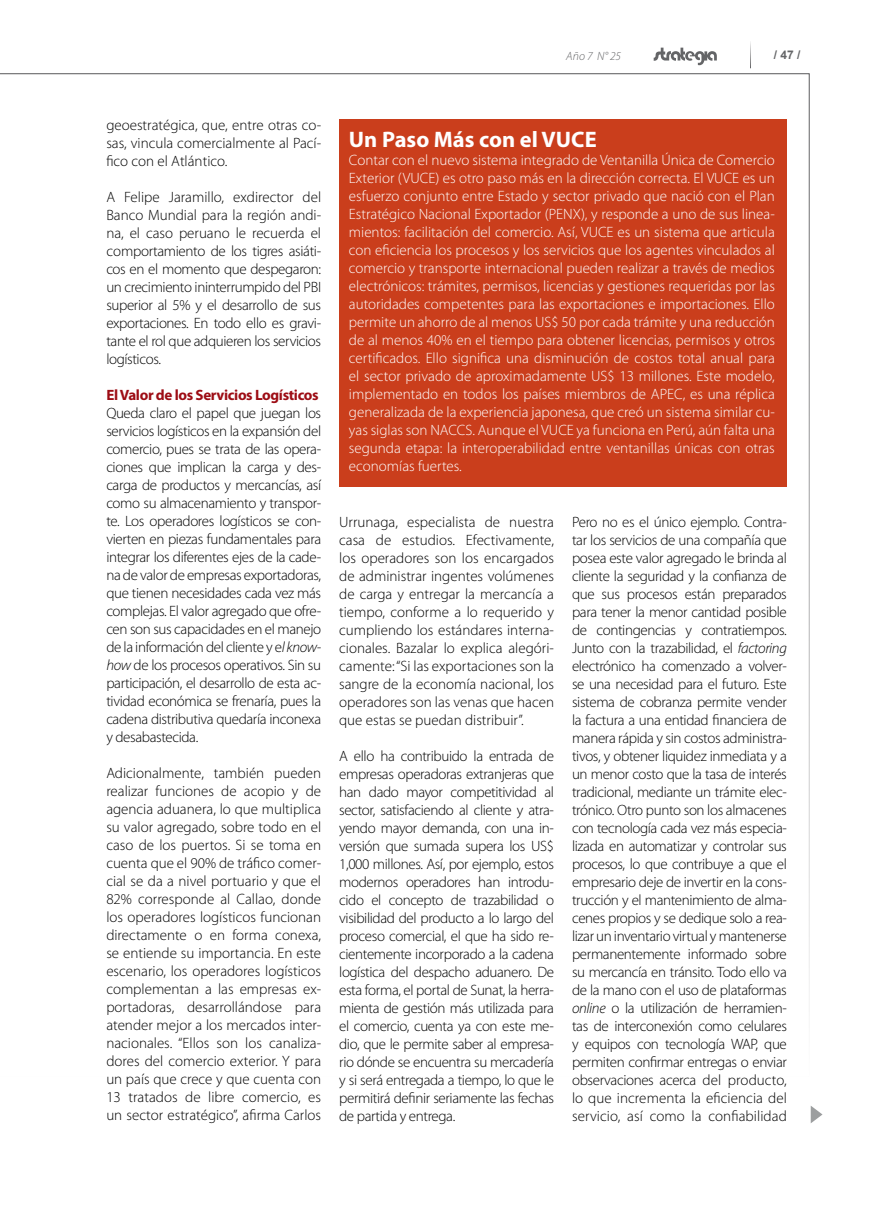
<style>
.page{position:relative;width:872px;height:1212px;background:#fff}
.page>*{position:absolute;margin:0;border:0;box-sizing:border-box;transform-origin:0 0}
.t1{font:700 22.5px "Myriad Pro";color:#fff}
.t2{font:300 15px/18px "Myriad Pro";color:#000;text-align:justify}
.t3{font:300 15px/18px "Myriad Pro";color:#fff;text-align:justify}
.t4{font:700 15px "Myriad Pro";letter-spacing:-.025em;color:#9d0d15}
.t5{font:italic 300 12px "Myriad Pro";color:#646567}
.t6{font:700 12px "Arial";color:#646567}
.s1{font-style:italic}
</style>
<div class="page">
<svg style="left:750px;top:42px;width:1px;height:26px"></svg>
<svg style="left:653px;top:48px;width:64px;height:17px"></svg>
<div style="left:339px;top:119px;width:448px;height:368px;background:#ca3e1c"></div>
<svg style="left:810px;top:1106px;width:12px;height:17px"></svg>
<p class="t5" style="left:566px;top:49px;width:56px">Año 7 N° 25</p>
<p class="t6" style="left:773px;top:47px;width:28px">/ 47 /</p>
<p class="t2" style="left:106px;top:116px;width:216px">geoestratégica, que, entre otras co&shy;sas, vincula comercialmente al Pací&shy;fico con el Atlántico.</p>
<p class="t2" style="left:106px;top:188px;width:216px">A Felipe Jaramillo, exdirector del Banco Mundial para la región andi&shy;na, el caso peruano le recuerda el comportamiento de los tigres asiáti&shy;cos en el momento que despegaron: un crecimiento ininterrumpido del PBI superior al 5% y el desarrollo de sus exportaciones. En todo ello es gravi&shy;tante el rol que adquieren los servicios logísticos.</p>
<p class="t4" style="left:106px;top:385px;width:214px">El Valor de los Servicios Logísticos</p>
<p class="t2" style="left:106px;top:404px;width:216px">Queda claro el papel que juegan los servicios logísticos en la expansión del comercio, pues se trata de las opera&shy;ciones que implican la carga y des&shy;carga de productos y mercancías, así como su almacenamiento y transpor&shy;te. Los operadores logísticos se con&shy;vierten en piezas fundamentales para integrar los diferentes ejes de la cade&shy;na de valor de empresas exportadoras, que tienen necesidades cada vez más complejas. El valor agregado que ofre&shy;cen son sus capacidades en el manejo de la información del cliente y e<span class="s1">l know&shy;how</span> de los procesos operativos. Sin su participación, el desarrollo de esta ac&shy;tividad económica se frenaría, pues la cadena distributiva quedaría inconexa y desabastecida.</p>
<p class="t2" style="left:106px;top:764px;width:216px">Adicionalmente, también pueden realizar funciones de acopio y de agencia aduanera, lo que multiplica su valor agregado, sobre todo en el caso de los puertos. Si se toma en cuenta que el 90% de tráfico comer&shy;cial se da a nivel portuario y que el 82% corresponde al Callao, donde los operadores logísticos funcionan directamente o en forma conexa, se entiende su importancia. En este escenario, los operadores logísticos complementan a las empresas ex&shy;portadoras, desarrollándose para atender mejor a los mercados inter&shy;nacionales. “Ellos son los canaliza&shy;dores del comercio exterior. Y para un país que crece y que cuenta con 13 tratados de libre comercio, es un sector estratégico”, afirma Carlos</p>
<h1 class="t1" style="left:349px;top:124px;width:249px">Un Paso Más con el VUCE</h1>
<p class="t3" style="left:349px;top:150px;width:427px">Contar con el nuevo sistema integrado de Ventanilla Única de Comercio Exterior (VUCE) es otro paso más en la dirección correcta. El VUCE es un esfuerzo conjunto entre Estado y sector privado que nació con el Plan Estratégico Nacional Exportador (PENX), y responde a uno de sus linea&shy;mientos: facilitación del comercio. Así, VUCE es un sistema que articula con eficiencia los procesos y los servicios que los agentes vinculados al comercio y transporte internacional pueden realizar a través de medios electrónicos: trámites, permisos, licencias y gestiones requeridas por las autoridades competentes para las exportaciones e importaciones. Ello permite un ahorro de al menos US$ 50 por cada trámite y una reducción de al menos 40% en el tiempo para obtener licencias, permisos y otros certificados. Ello significa una disminución de costos total anual para el sector privado de aproximadamente US$ 13 millones. Este modelo, implementado en todos los países miembros de APEC, es una réplica generalizada de la experiencia japonesa, que creó un sistema similar cu&shy;yas siglas son NACCS. Aunque el VUCE ya funciona en Perú, aún falta una segunda etapa: la interoperabilidad entre ventanillas únicas con otras economías fuertes.</p>
<p class="t2" style="left:339px;top:513px;width:216px">Urrunaga, especialista de nuestra casa de estudios. Efectivamente, los operadores son los encargados de administrar ingentes volúmenes de carga y entregar la mercancía a tiempo, conforme a lo requerido y cumpliendo los estándares interna&shy;cionales. Bazalar lo explica alegóri&shy;camente: “Si las exportaciones son la sangre de la economía nacional, los operadores son las venas que hacen que estas se puedan distribuir”.</p>
<p class="t2" style="left:339px;top:747px;width:216px">A ello ha contribuido la entrada de empresas operadoras extranjeras que han dado mayor competitividad al sector, satisfaciendo al cliente y atra&shy;yendo mayor demanda, con una in&shy;versión que sumada supera los US$ 1,000 millones. Así, por ejemplo, estos modernos operadores han introdu&shy;cido el concepto de trazabilidad o visibilidad del producto a lo largo del proceso comercial, el que ha sido re&shy;cientemente incorporado a la cadena logística del despacho aduanero. De esta forma, el portal de Sunat, la herra&shy;mienta de gestión más utilizada para el comercio, cuenta ya con este me&shy;dio, que le permite saber al empresa&shy;rio dónde se encuentra su mercadería y si será entregada a tiempo, lo que le permitirá definir seriamente las fechas de partida y entrega.</p>
<p class="t2" style="left:572px;top:513px;width:216px">Pero no es el único ejemplo. Contra&shy;tar los servicios de una compañía que posea este valor agregado le brinda al cliente la seguridad y la confianza de que sus procesos están preparados para tener la menor cantidad posible de contingencias y contratiempos.<br>Junto con la trazabilidad, el <span class="s1">factoring </span>electrónico ha comenzado a volver&shy;se una necesidad para el futuro. Este sistema de cobranza permite vender la factura a una entidad financiera de manera rápida y sin costos administra&shy;tivos, y obtener liquidez inmediata y a un menor costo que la tasa de interés tradicional, mediante un trámite elec&shy;trónico. Otro punto son los almacenes con tecnología cada vez más especia&shy;lizada en automatizar y controlar sus procesos, lo que contribuye a que el empresario deje de invertir en la cons&shy;trucción y el mantenimiento de alma&shy;cenes propios y se dedique solo a rea&shy;lizar un inventario virtual y mantenerse permanentemente informado sobre su mercancía en tránsito. Todo ello va de la mano con el uso de plataformas <span class="s1">online</span> o la utilización de herramien&shy;tas de interconexión como celulares y equipos con tecnología WAP, que permiten confirmar entregas o enviar observaciones acerca del producto, lo que incrementa la eficiencia del servicio, así como la confiabilidad</p>
</div>
